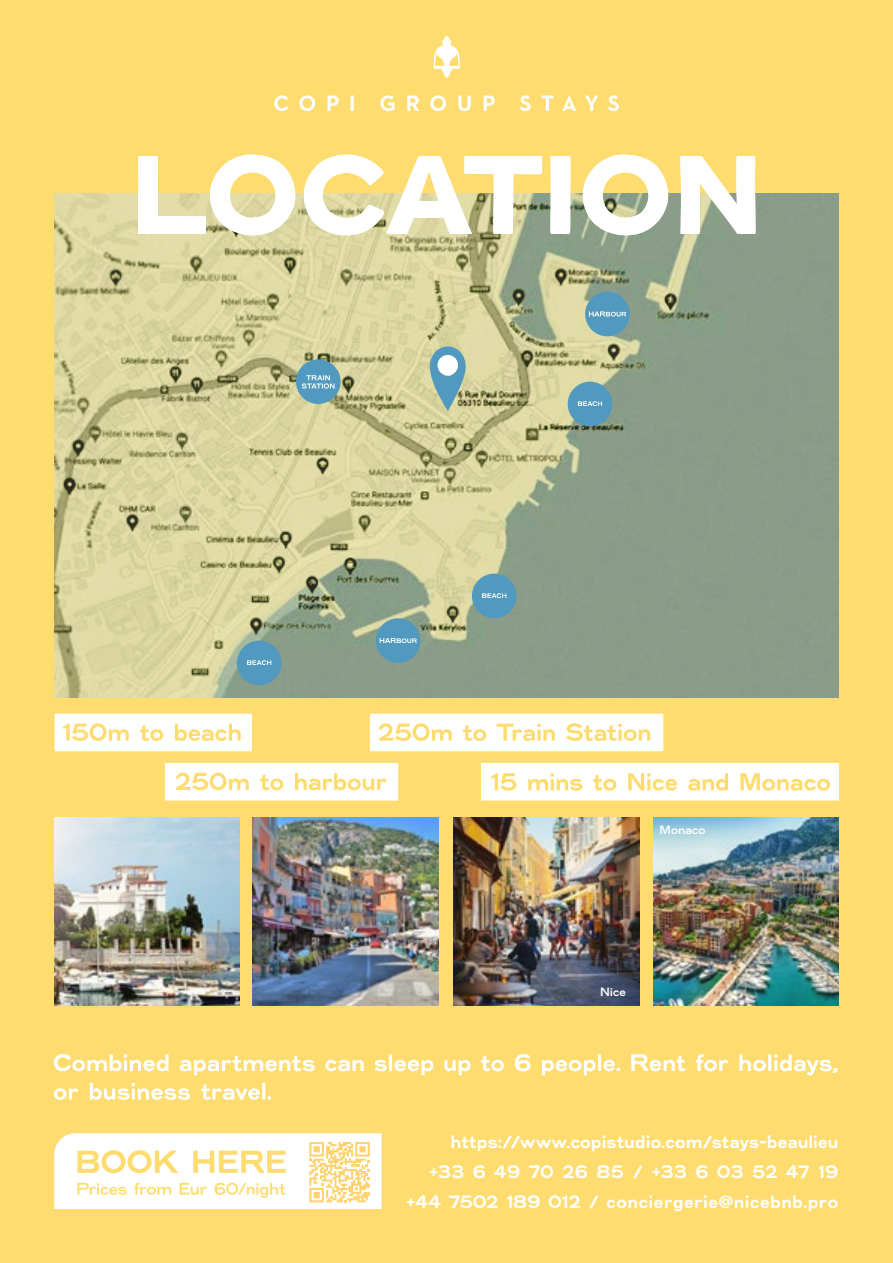
<style>
.page{position:relative;width:893px;height:1263px;background:#ffdc70}
.page>*{position:absolute;margin:0;border:0;box-sizing:border-box;transform-origin:0 0}
.t1{font:700 18px "BN Hamburg Hand";letter-spacing:.025em;color:#fff}
.t2{font:700 18px "BN Hamburg Hand";letter-spacing:.045em;color:#fff}
.t3{font:500 12px "BN Hamburg Hand";letter-spacing:.02em;color:#fff}
</style>
<div class="page">
<img style="left:54px;top:194px;width:784px;height:504px">
<div style="left:585px;top:292px;width:45px;height:44px;background:#5199be;border-radius:50%"></div>
<svg style="left:589px;top:311px;width:37px;height:6px"></svg>
<div style="left:376px;top:618px;width:44px;height:45px;background:#5199be;border-radius:50%"></div>
<svg style="left:380px;top:638px;width:37px;height:5px"></svg>
<div style="left:237px;top:641px;width:45px;height:44px;background:#5199be;border-radius:50%"></div>
<svg style="left:247px;top:660px;width:24px;height:5px"></svg>
<div style="left:472px;top:574px;width:45px;height:44px;background:#5199be;border-radius:50%"></div>
<svg style="left:482px;top:593px;width:24px;height:5px"></svg>
<div style="left:568px;top:382px;width:44px;height:44px;background:#5199be;border-radius:50%"></div>
<svg style="left:578px;top:401px;width:24px;height:5px"></svg>
<div style="left:296px;top:359px;width:45px;height:45px;background:#5199be;border-radius:50%"></div>
<svg style="left:302px;top:375px;width:33px;height:14px"></svg>
<svg style="left:429px;top:346px;width:37px;height:64px;background:#86aeae"></svg>
<div style="left:438px;top:355px;width:20px;height:20px;background:#fff;border-radius:50%"></div>
<svg style="left:138px;top:154px;width:618px;height:81px"></svg>
<svg style="left:55px;top:714px;width:197px;height:37px;background:#fff9e8"></svg>
<svg style="left:370px;top:714px;width:293px;height:37px;background:#fff9e8"></svg>
<svg style="left:165px;top:763px;width:233px;height:37px;background:#fff9e8"></svg>
<svg style="left:481px;top:763px;width:358px;height:37px;background:#fff9e8"></svg>
<svg style="left:434px;top:36px;width:26px;height:42px"></svg>
<svg style="left:274px;top:95px;width:345px;height:16px"></svg>
<img style="left:54px;top:817px;width:186px;height:188px">
<img style="left:453px;top:817px;width:186px;height:188px">
<img style="left:653px;top:817px;width:186px;height:188px">
<img style="left:253px;top:817px;width:185px;height:188px">
<svg style="left:54px;top:1083px;width:217px;height:17px"></svg>
<svg style="left:54px;top:1054px;width:783px;height:21px"></svg>
<svg style="left:54px;top:1133px;width:328px;height:76px"></svg>
<p class="t3" style="left:660px;top:823px;width:47px">Monaco</p>
<p class="t3" style="left:601px;top:985px;width:27px">Nice</p>
<p class="t1" style="left:451px;top:1132px;width:389px">https://www.copistudio.com/stays-beaulieu</p>
<p class="t1" style="left:429px;top:1162px;width:410px">+33 6 49 70 26 85 / +33 6 03 52 47 19</p>
<p class="t2" style="left:406px;top:1192px;width:433px">+44 7502 189 012 / conciergerie@nicebnb.pro</p>
</div>
